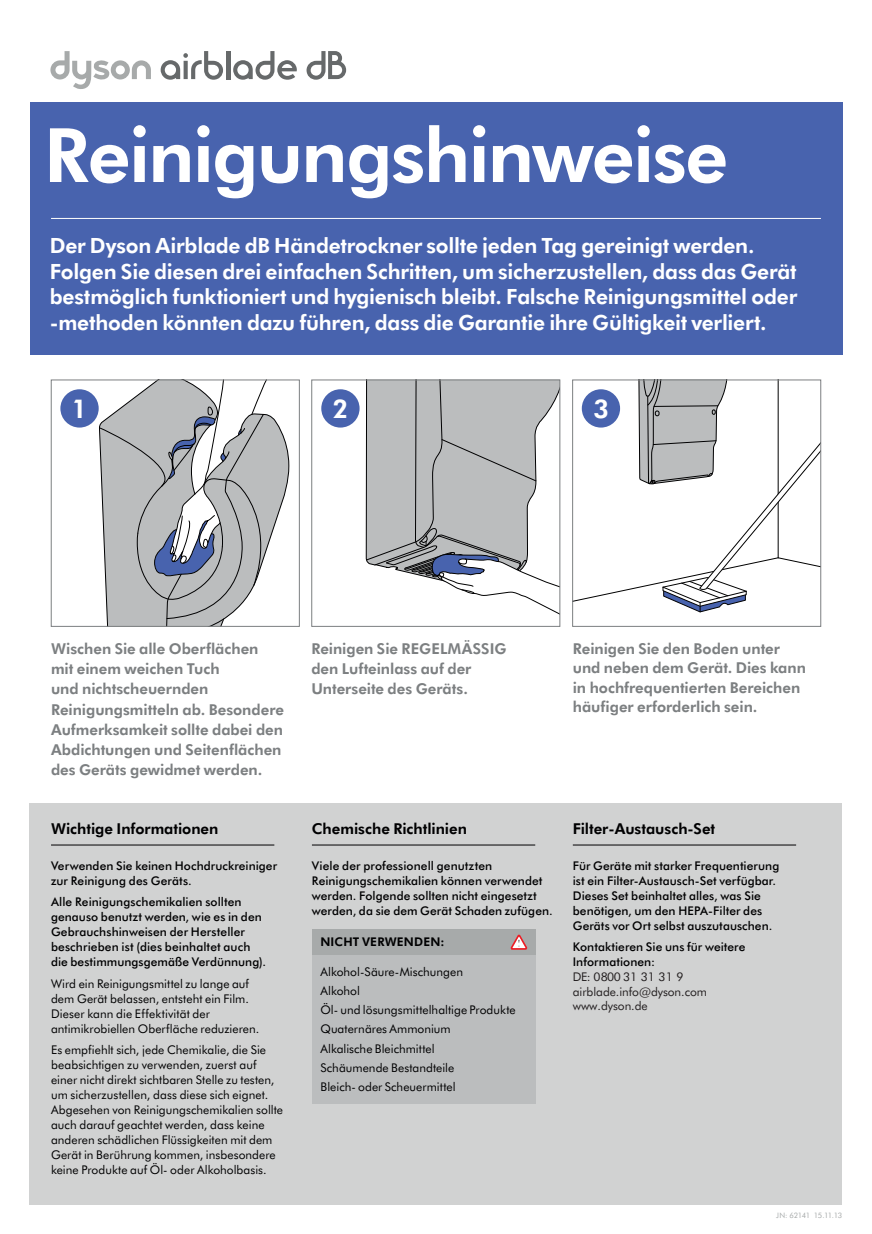
<style>
.page{position:relative;width:872px;height:1234px;background:#fff}
.page>*{position:absolute;margin:0;border:0;box-sizing:border-box;transform-origin:0 0}
.t1{font:800 75px "Futura BT";letter-spacing:-.025em;color:#fff}
.t2{font:800 25.8px "Futura BT";color:#fff}
.t3{font:800 21px/25.5px "Futura BT";letter-spacing:-.01em;color:#fff}
.t4{font:800 15px/20.2px "Futura BT";color:#7c7f81}
.t5{font:800 15px "Futura BT";color:#000001}
.t6{font:12px/15px "Futura BT";letter-spacing:.005em;color:#000001}
.t7{font:500 12px/15px "Futura BT";letter-spacing:.005em;color:#000001}
.t8{font:12px/14.4px "Futura BT";letter-spacing:-.005em;color:#231f20}
.t9{font:800 12px "Futura BT";letter-spacing:.015em;color:#000001}
.t10{font:7.5px "Futura BT";letter-spacing:-.045em;color:#a7aaaa}
</style>
<div class="page">
<div style="left:30px;top:102px;width:812px;height:253px;background:#4863ae"></div>
<hr style="left:51px;top:218px;width:770px;height:1px;background:#fff">
<div style="left:30px;top:803px;width:812px;height:400px;background:#d1d2d2"></div>
<hr style="left:312px;top:844px;width:223px;height:1px;background:#000001">
<hr style="left:573px;top:844px;width:223px;height:1px;background:#000001">
<hr style="left:51px;top:844px;width:223px;height:1px;background:#000001">
<div style="left:312px;top:954px;width:223px;height:149px;background:#bbbdbe"></div>
<div style="left:312px;top:929px;width:223px;height:25px;background:#a7aaaa"></div>
<svg style="left:510px;top:934px;width:17px;height:15px"></svg>
<svg style="left:366px;top:381px;width:192px;height:233px"></svg>
<div style="left:311px;top:379px;width:249px;height:247px;border:1px solid #7c7f81"></div>
<svg style="left:574px;top:381px;width:245px;height:232px"></svg>
<div style="left:572px;top:379px;width:249px;height:247px;border:1px solid #7c7f81"></div>
<svg style="left:99px;top:381px;width:190px;height:243px"></svg>
<div style="left:51px;top:379px;width:248px;height:247px;border:1px solid #7c7f81"></div>
<div style="left:60px;top:389px;width:39px;height:38px;background:#4863ae;border-radius:50%"></div>
<div style="left:321px;top:389px;width:38px;height:38px;background:#4863ae;border-radius:50%"></div>
<div style="left:582px;top:389px;width:38px;height:38px;background:#4863ae;border-radius:50%"></div>
<svg style="left:50px;top:51px;width:101px;height:38px"></svg>
<svg style="left:161px;top:51px;width:62px;height:29px"></svg>
<hr style="left:226px;top:51px;width:4px;height:28px;background:#66696a">
<svg style="left:233px;top:51px;width:64px;height:29px"></svg>
<svg style="left:306px;top:51px;width:40px;height:29px"></svg>
<h1 class="t1" style="left:44px;top:104px;width:686px">Reinigungshinweise</h1>
<p class="t3" style="left:50px;top:232px;width:749px">Der Dyson Airblade dB Händetrockner sollte jeden Tag gereinigt werden.<br>Folgen Sie diesen drei einfachen Schritten, um sicherzustellen, dass das Gerät bestmöglich funktioniert und hygienisch bleibt. Falsche Reinigungsmittel oder -methoden könnten dazu führen, dass die Garantie ihre Gültigkeit verliert.</p>
<h2 class="t2" style="left:72px;top:391px;width:17px">1</h2>
<h2 class="t2" style="left:332px;top:391px;width:17px">2</h2>
<h2 class="t2" style="left:593px;top:391px;width:17px">3</h2>
<p class="t4" style="left:51px;top:638px;width:234px">Wischen Sie alle Oberflächen mit einem weichen Tuch<br>und nichtscheuernden<br>Reinigungsmitteln ab. Besondere<br>Aufmerksamkeit sollte dabei den<br>Abdichtungen und Seitenflächen des Geräts gewidmet werden.</p>
<p class="t4" style="left:311px;top:638px;width:197px">Reinigen Sie REGELMÄSSIG den Lufteinlass auf der<br>Unterseite des Geräts.</p>
<p class="t4" style="left:573px;top:638px;width:235px;line-height:19.5px">Reinigen Sie den Boden unter und neben dem Gerät. Dies kann in hochfrequentierten Bereichen häufiger erforderlich sein.</p>
<p class="t5" style="left:51px;top:817px;width:169px">Wichtige Informationen</p>
<p class="t7" style="left:51px;top:857px;width:227px">Verwenden Sie keinen Hochdruckreiniger zur Reinigung des Geräts.</p>
<p class="t7" style="left:51px;top:894px;width:217px">Alle Reinigungschemikalien sollten genauso benutzt werden, wie es in den Gebrauchshinweisen der Hersteller beschrieben ist (dies beinhaltet auch die bestimmungsgemäße Verdünnung).</p>
<p class="t6" style="left:51px;top:975px;width:210px">Wird ein Reinigungsmittel zu lange auf dem Gerät belassen, entsteht ein Film.<br>Dieser kann die Effektivität der antimikrobiellen Oberfläche reduzieren.</p>
<p class="t6" style="left:51px;top:1041px;width:233px">Es empfiehlt sich, jede Chemikalie, die Sie beabsichtigen zu verwenden, zuerst auf einer nicht direkt sichtbaren Stelle zu testen, um sicherzustellen, dass diese sich eignet.<br>Abgesehen von Reinigungschemikalien sollte auch darauf geachtet werden, dass keine anderen schädlichen Flüssigkeiten mit dem Gerät in Berührung kommen, insbesondere keine Produkte auf Öl- oder Alkoholbasis.</p>
<p class="t5" style="left:312px;top:817px;width:156px">Chemische Richtlinien</p>
<p class="t7" style="left:312px;top:857px;width:242px">Viele der professionell genutzten Reinigungschemikalien können verwendet werden. Folgende sollten nicht eingesetzt werden, da sie dem Gerät Schaden zufügen.</p>
<p class="t9" style="left:320px;top:933px;width:126px">NICHT VERWENDEN:</p>
<p class="t6" style="left:320px;top:961px;width:197px;line-height:19.2px">Alkohol-Säure-Mischungen<br>Alkohol<br>Öl- und lösungsmittelhaltige Produkte<br>Quaternäres Ammonium<br>Alkalische Bleichmittel<br>Schäumende Bestandteile<br>Bleich- oder Scheuermittel</p>
<p class="t5" style="left:573px;top:817px;width:144px">Filter-Austausch-Set</p>
<p class="t7" style="left:573px;top:857px;width:208px">Für Geräte mit starker Frequentierung ist ein Filter-Austausch-Set verfügbar.<br>Dieses Set beinhaltet alles, was Sie benötigen, um den HEPA-Filter des Geräts vor Ort selbst auszutauschen.</p>
<p class="t7" style="left:573px;top:939px;width:174px">Kontaktieren Sie uns für weitere<br>Informationen:</p>
<p class="t8" style="left:573px;top:969px;width:136px">DE: 0800 31 31 31 9 airblade.info@dyson.com www.dyson.de</p>
<p class="t10" style="left:776px;top:1210px;width:67px">JN: 62141 15.11.13</p>
</div>
